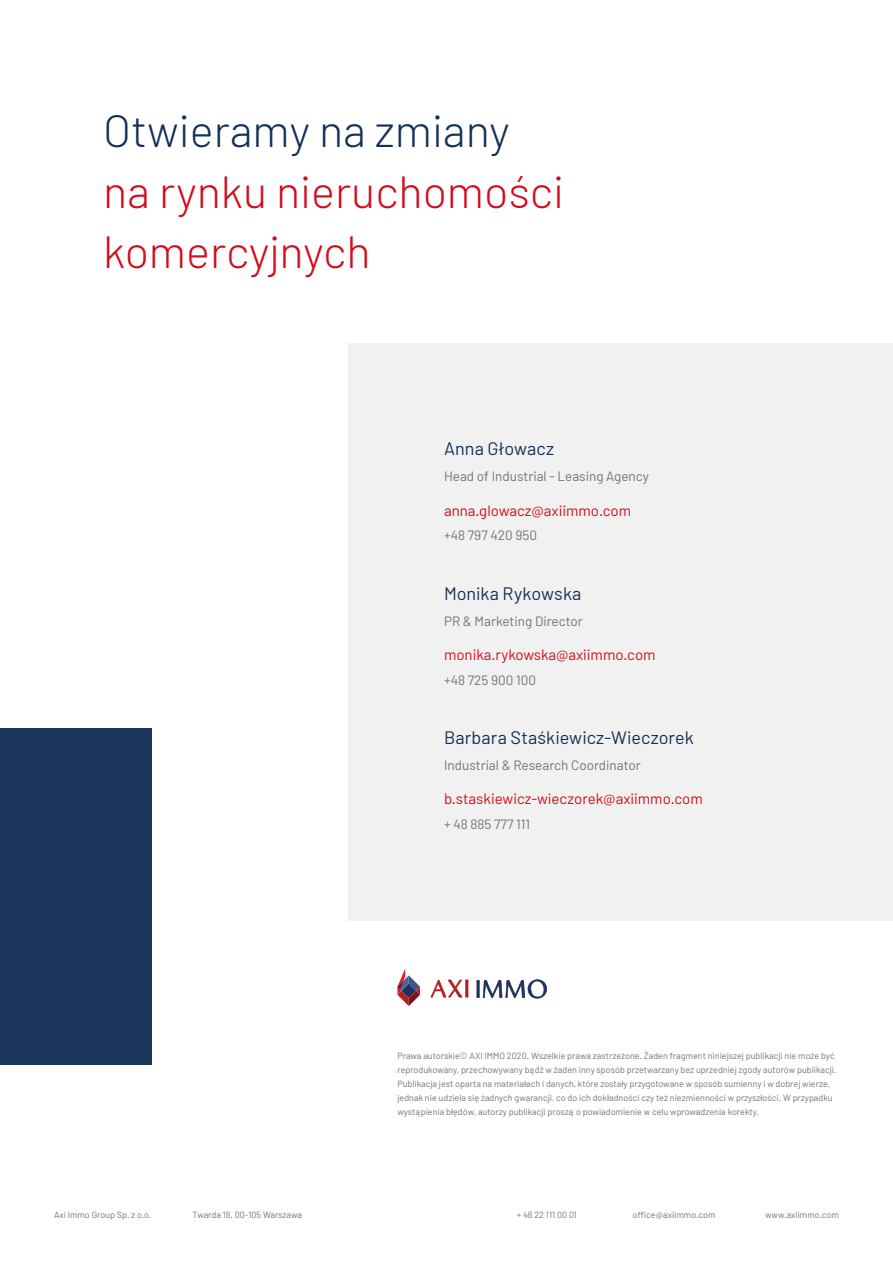
<style>
.page{position:relative;width:893px;height:1263px;background:#fff}
.page>*{position:absolute;margin:0;border:0;box-sizing:border-box;transform-origin:0 0}
.t1{font:300 45px/60px "Barlow";color:#d20c1c}
.t2{font:300 45px "Barlow";color:#133056}
.t3{font:18px "Barlow";letter-spacing:.005em;color:#133056}
.t4{font:15px "Barlow";color:#d20c1c}
.t5{font:13.5px "Barlow";color:#737373}
.t6{font:9px/13.8px "Barlow";color:#737373}
</style>
<div class="page">
<div style="left:348px;top:343px;width:545px;height:577px;background:#f1f1f1"></div>
<div style="left:0;top:728px;width:152px;height:337px;background:#1a365b"></div>
<svg style="left:476px;top:979px;width:71px;height:19px"></svg>
<svg style="left:431px;top:979px;width:37px;height:18px"></svg>
<svg style="left:397px;top:968px;width:23px;height:38px"></svg>
<h1 class="t2" style="left:103px;top:103px;width:408px">Otwieramy na zmiany</h1>
<h1 class="t1" style="left:103px;top:161px;width:462px">na rynku nieruchomości komercyjnych</h1>
<h2 class="t3" style="left:444px;top:438px;width:112px">Anna Głowacz</h2>
<h3 class="t5" style="left:444px;top:468px;width:207px">Head of Industrial - Leasing Agency</h3>
<h3 class="t4" style="left:444px;top:501px;width:189px">anna.glowacz@axiimmo.com</h3>
<h3 class="t5" style="left:444px;top:527px;width:95px">+48 797 420 950</h3>
<h2 class="t3" style="left:444px;top:582px;width:139px">Monika Rykowska</h2>
<h3 class="t5" style="left:444px;top:613px;width:140px">PR &amp; Marketing Director</h3>
<h3 class="t4" style="left:444px;top:645px;width:213px">monika.rykowska@axiimmo.com</h3>
<h3 class="t5" style="left:444px;top:671px;width:94px">+48 725 900 100</h3>
<h2 class="t3" style="left:444px;top:726px;width:251px">Barbara Staśkiewicz-Wieczorek</h2>
<h3 class="t5" style="left:444px;top:757px;width:198px">Industrial &amp; Research Coordinator</h3>
<h3 class="t4" style="left:444px;top:790px;width:260px">b.staskiewicz-wieczorek@axiimmo.com</h3>
<h3 class="t5" style="left:444px;top:816px;width:88px">+ 48 885 777 111</h3>
<p class="t6" style="left:397px;top:1049px;width:441px">Prawa autorskie© AXI IMMO 2020. Wszelkie prawa zastrzeżone. Żaden fragment niniejszej publikacji nie może być reprodukowany, przechowywany bądź w żaden inny sposób przetwarzany bez uprzedniej zgody autorów publikacji.<br>Publikacja jest oparta na materiałach i danych, które zostały przygotowane w sposób sumienny i w dobrej wierze, jednak nie udziela się żadnych gwarancji, co do ich dokładności czy też niezmienności w przyszłości. W przypadku wystąpienia błędów, autorzy publikacji proszą o powiadomienie w celu wprowadzenia korekty.</p>
<p class="t6" style="left:193px;top:1207px;width:111px">Twarda 18, 00-105 Warszawa</p>
<p class="t6" style="left:517px;top:1207px;width:62px">+ 48 22 111 00 01</p>
<p class="t6" style="left:54px;top:1207px;width:99px">Axi Immo Group Sp. z o.o.</p>
<p class="t6" style="left:633px;top:1207px;width:84px">office@axiimmo.com</p>
<p class="t6" style="left:765px;top:1207px;width:75px">www.axiimmo.com</p>
</div>
